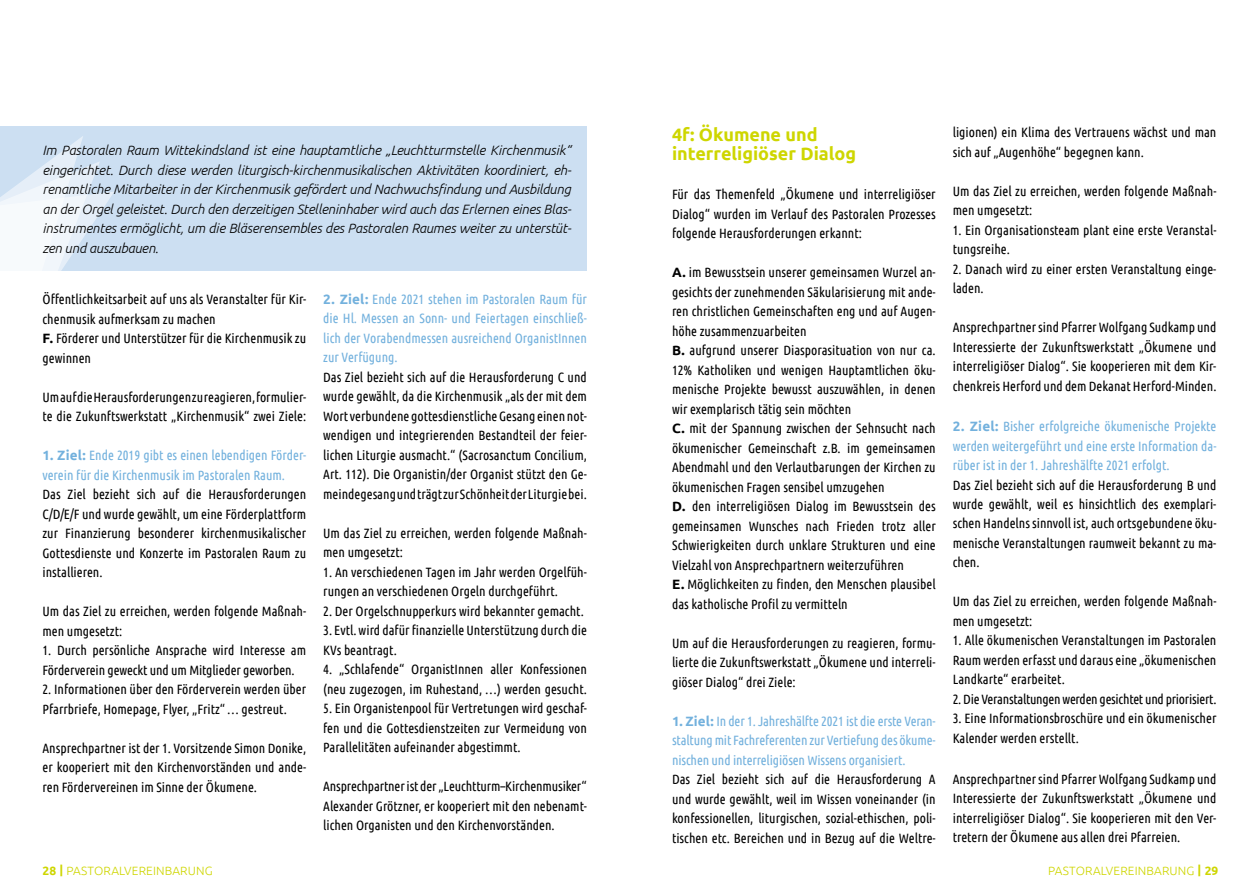
<style>
.page{position:relative;width:1259px;height:893px;background:#fff}
.page>*{position:absolute;margin:0;border:0;box-sizing:border-box;transform-origin:0 0}
.t1{font:700 18px/19.5px "Ubuntu";color:#ced600}
.t2{font:13.5px/19.5px "Ubuntu Condensed";color:#000}
.t3{font:13.5px/19.5px "Ubuntu Condensed";color:#73b1dd;text-align:justify}
.t4{font:italic 300 13.5px/19.5px "Ubuntu";letter-spacing:-.01em;color:#000;text-align:justify}
.t5{font:13.5px "Ubuntu Condensed";letter-spacing:-.02em;color:#000}
.t6{font:300 12px "Ubuntu";letter-spacing:.01em;color:#ced600}
.s1{font-family:"Ubuntu";font-weight:700}
.s2{font-weight:700}
</style>
<div class="page">
<div style="left:0;top:127px;width:587px;height:144px;background:#ccdff2"></div>
<svg style="left:0;top:136px;width:114px;height:135px"></svg>
<p class="t4" style="left:43px;top:140px;width:530px">Im Pastoralen Raum Wittekindsland ist eine hauptamtliche „Leuchtturmstelle Kirchenmusik“ eingerichtet. Durch diese werden liturgisch-kirchenmusikalischen Aktivitäten koordiniert, eh&shy;renamtliche Mitarbeiter in der Kirchenmusik gefördert und Nachwuchsfindung und Ausbildung an der Orgel geleistet. Durch den derzeitigen Stelleninhaber wird auch das Erlernen eines Blas&shy;instrumentes ermöglicht, um die Bläserensembles des Pastoralen Raumes weiter zu unterstüt&shy;zen und auszubauen.</p>
<p class="t2" style="left:43px;top:289px;width:265px">Öffentlichkeitsarbeit auf uns als Veranstalter für Kir&shy;chenmusik aufmerksam zu machen<br><span class="s1">F.</span> Förderer und Unterstützer für die Kirchenmusik zu gewinnen</p>
<p class="t2" style="left:43px;top:387px;width:265px">Um auf die Herausforderungen zu reagieren, formulier&shy;te die Zukunftswerkstatt „Kirchenmusik“ zwei Ziele:</p>
<p class="t3" style="left:43px;top:445px;width:265px"><span class="s1">1. Ziel:</span> Ende 2019 gibt es einen lebendigen Förder&shy;verein für die Kirchenmusik im Pastoralen Raum.</p>
<p class="t2" style="left:43px;top:484px;width:265px;text-align:justify">Das Ziel bezieht sich auf die Herausforderungen C/D/E/F und wurde gewählt, um eine Förderplattform zur Finanzierung besonderer kirchenmusikalischer Gottesdienste und Konzerte im Pastoralen Raum zu installieren.</p>
<p class="t2" style="left:43px;top:601px;width:265px">Um das Ziel zu erreichen, werden folgende Maßnah&shy;men umgesetzt:</p>
<p class="t2" style="left:43px;top:640px;width:265px">1. Durch persönliche Ansprache wird Interesse am<br>Förderverein geweckt und um Mitglieder geworben.</p>
<p class="t2" style="left:43px;top:679px;width:265px">2. Informationen über den Förderverein werden über<br>Pfarrbriefe, Homepage, Flyer, „Fritz“ … gestreut.</p>
<p class="t2" style="left:43px;top:737px;width:265px;text-align:justify">Ansprechpartner ist der 1. Vorsitzende Simon Donike, er kooperiert mit den Kirchenvorständen und ande&shy;ren Fördervereinen im Sinne der Ökumene.</p>
<p class="t3" style="left:323px;top:289px;width:265px"><span class="s1">2. Ziel:</span> Ende 2021 stehen im Pastoralen Raum für die Hl. Messen an Sonn- und Feiertagen einschließ&shy;lich der Vorabendmessen ausreichend OrganistInnen zur Verfügung.</p>
<p class="t2" style="left:323px;top:367px;width:265px;text-align:justify">Das Ziel bezieht sich auf die Herausforderung C und wurde gewählt, da die Kirchenmusik „als der mit dem Wort verbundene gottesdienstliche Gesang einen not&shy;wendigen und integrierenden Bestandteil der feier&shy;lichen Liturgie ausmacht.“ (Sacrosanctum Concilium, Art. 112). Die Organistin/der Organist stützt den Ge&shy;meindegesang und trägt zur Schönheit der Liturgie bei.</p>
<p class="t2" style="left:323px;top:523px;width:265px">Um das Ziel zu erreichen, werden folgende Maßnah&shy;men umgesetzt:</p>
<p class="t2" style="left:323px;top:562px;width:265px">1. An verschiedenen Tagen im Jahr werden Orgelfüh&shy;rungen an verschiedenen Orgeln durchgeführt.</p>
<p class="t2" style="left:323px;top:601px;width:262px">2. Der Orgelschnupperkurs wird bekannter gemacht.</p>
<p class="t2" style="left:323px;top:620px;width:265px">3. Evtl. wird dafür finanzielle Unterstützung durch die<br>KVs beantragt.</p>
<p class="t2" style="left:323px;top:659px;width:265px">4. „Schlafende“ OrganistInnen aller Konfessionen (neu zugezogen, im Ruhestand, …) werden gesucht.</p>
<p class="t2" style="left:323px;top:698px;width:265px;text-align:justify">5. Ein Organistenpool für Vertretungen wird geschaf&shy;fen und die Gottesdienstzeiten zur Vermeidung von Parallelitäten aufeinander abgestimmt.</p>
<p class="t2" style="left:323px;top:776px;width:265px;text-align:justify">Ansprechpartner ist der „Leuchtturm–Kirchenmusiker“ Alexander Grötzner, er kooperiert mit den nebenamt&shy;lichen Organisten und den Kirchenvorständen.</p>
<h1 class="t1" style="left:672px;top:124px;width:186px">4f: Ökumene und interreligiöser Dialog</h1>
<p class="t2" style="left:672px;top:184px;width:265px;text-align:justify">Für das Themenfeld „Ökumene und interreligiöser Dialog“ wurden im Verlauf des Pastoralen Prozesses folgende Herausforderungen erkannt:</p>
<p class="t2" style="left:672px;top:262px;width:265px"><span class="s1">A.</span> im Bewusstsein unserer gemeinsamen Wurzel an&shy;gesichts der zunehmenden Säkularisierung mit ande&shy;ren christlichen Gemeinschaften eng und auf Augen&shy;höhe zusammenzuarbeiten<br><span class="s1">B.</span> aufgrund unserer Diasporasituation von nur ca.<br>12% Katholiken und wenigen Hauptamtlichen öku&shy;menische Projekte bewusst auszuwählen, in denen wir exemplarisch tätig sein möchten<br><span class="s1">C.</span> mit der Spannung zwischen der Sehnsucht nach ökumenischer Gemeinschaft z.B. im gemeinsamen Abendmahl und den Verlautbarungen der Kirchen zu ökumenischen Fragen sensibel umzugehen<br><span class="s1">D.</span> den interreligiösen Dialog im Bewusstsein des gemeinsamen Wunsches nach Frieden trotz aller Schwierigkeiten durch unklare Strukturen und eine Vielzahl von Ansprechpartnern weiterzuführen<br><span class="s1">E.</span> Möglichkeiten zu finden, den Menschen plausibel das katholische Profil zu vermitteln</p>
<p class="t2" style="left:672px;top:633px;width:265px;text-align:justify">Um auf die Herausforderungen zu reagieren, formu&shy;lierte die Zukunftswerkstatt „Ökumene und interreli&shy;giöser Dialog“ drei Ziele:</p>
<p class="t3" style="left:672px;top:711px;width:265px"><span class="s1">1. Ziel:</span> In der 1. Jahreshälfte 2021 ist die erste Veran&shy;staltung mit Fachreferenten zur Vertiefung des ökume&shy;nischen und interreligiösen Wissens organisiert.</p>
<p class="t2" style="left:672px;top:769px;width:265px;text-align:justify">Das Ziel bezieht sich auf die Herausforderung A und wurde gewählt, weil im Wissen voneinander (in konfessionellen, liturgischen, sozial-ethischen, poli&shy;tischen etc. Bereichen und in Bezug auf die Weltre-</p>
<p class="t2" style="left:952px;top:122px;width:265px">ligionen) ein Klima des Vertrauens wächst und man sich auf „Augenhöhe“ begegnen kann.</p>
<p class="t2" style="left:952px;top:181px;width:265px">Um das Ziel zu erreichen, werden folgende Maßnah&shy;men umgesetzt:</p>
<p class="t2" style="left:952px;top:220px;width:265px">1. Ein Organisationsteam plant eine erste Veranstal&shy;tungsreihe.</p>
<p class="t2" style="left:952px;top:258px;width:265px">2. Danach wird zu einer ersten Veranstaltung einge&shy;laden.</p>
<p class="t2" style="left:952px;top:317px;width:265px;text-align:justify">Ansprechpartner sind Pfarrer Wolfgang Sudkamp und Interessierte der Zukunftswerkstatt „Ökumene und interreligiöser Dialog“. Sie kooperieren mit dem Kir&shy;chenkreis Herford und dem Dekanat Herford-Minden.</p>
<p class="t3" style="left:952px;top:416px;width:265px"><span class="s1">2. Ziel:</span> Bisher erfolgreiche ökumenische Projekte werden weitergeführt und eine erste Information da&shy;rüber ist in der 1. Jahreshälfte 2021 erfolgt.</p>
<p class="t2" style="left:952px;top:474px;width:265px;text-align:justify">Das Ziel bezieht sich auf die Herausforderung B und wurde gewählt, weil es hinsichtlich des exemplari&shy;schen Handelns sinnvoll ist, auch ortsgebundene öku&shy;menische Veranstaltungen raumweit bekannt zu ma&shy;chen.</p>
<p class="t2" style="left:952px;top:591px;width:265px">Um das Ziel zu erreichen, werden folgende Maßnah&shy;men umgesetzt:</p>
<p class="t2" style="left:952px;top:630px;width:265px;text-align:justify">1. Alle ökumenischen Veranstaltungen im Pastoralen Raum werden erfasst und daraus eine „ökumenischen Landkarte“ erarbeitet.</p>
<p class="t5" style="left:952px;top:691px;width:265px">2. Die Veranstaltungen werden gesichtet und priorisiert.</p>
<p class="t2" style="left:952px;top:708px;width:265px">3. Eine Informationsbroschüre und ein ökumenischer<br>Kalender werden erstellt.</p>
<p class="t2" style="left:952px;top:769px;width:265px;text-align:justify">Ansprechpartner sind Pfarrer Wolfgang Sudkamp und Interessierte der Zukunftswerkstatt „Ökumene und interreligiöser Dialog“. Sie kooperieren mit den Ver&shy;tretern der Ökumene aus allen drei Pfarreien.</p>
<p class="t6" style="left:43px;top:863px;width:172px"><span class="s2">28 |</span> PASTORALVEREINBARUNG</p>
<p class="t6" style="left:1048px;top:863px;width:172px">PASTORALVEREINBARUNG <span class="s2">| 29</span></p>
</div>
